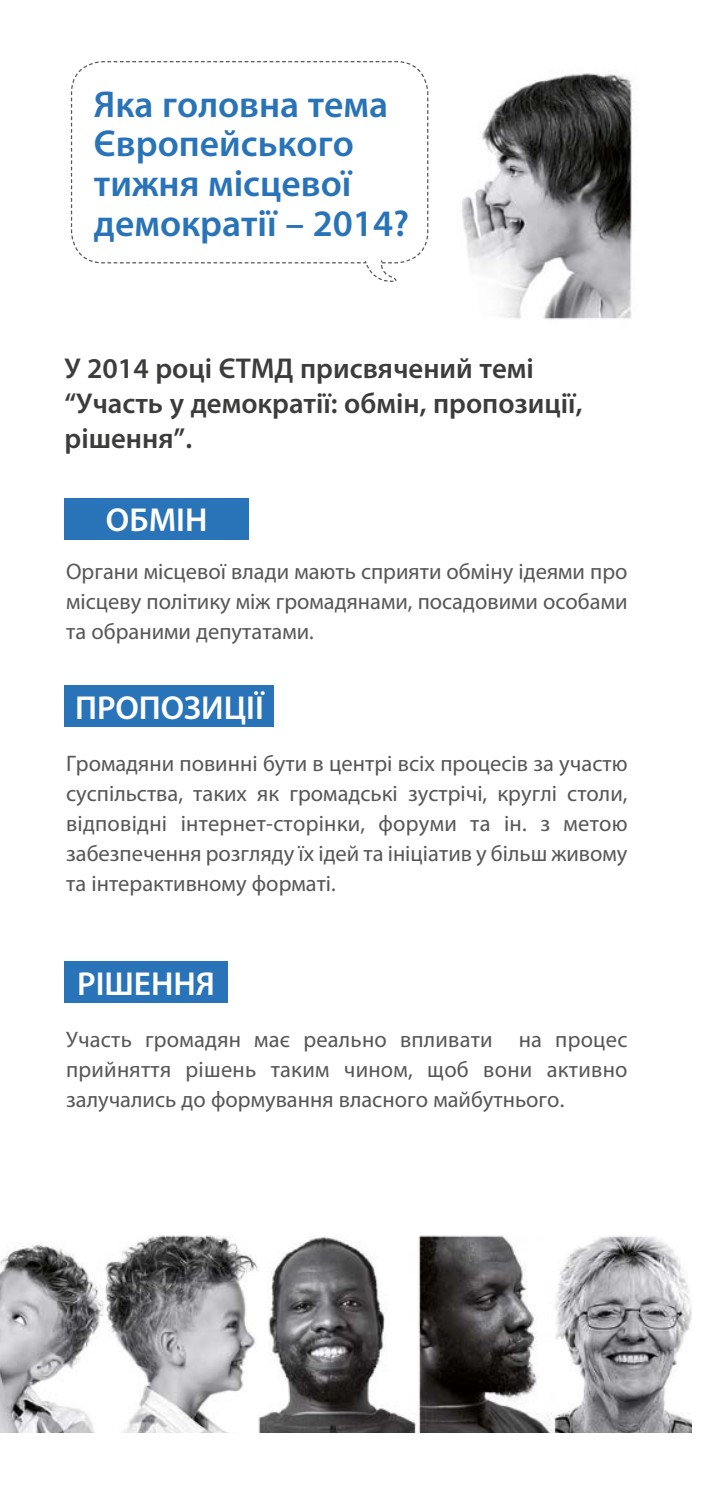
<style>
.page{position:relative;width:702px;height:1489px;background:#fff}
.page>*{position:absolute;margin:0;border:0;box-sizing:border-box;transform-origin:0 0}
.t1{font:600 37.5px/39.8px "Myriad Pro";color:#2973b9}
.t2{font:600 33.25px "Myriad Pro";color:#fff}
.t3{font:600 28.75px/35px "Myriad Pro";color:#3c3c3b}
.t4{font:22.5px/30px "Myriad Pro";color:#575756;text-align:justify}
</style>
<div class="page">
<img style="left:0;top:1235px;width:691px;height:196px">
<img style="left:462px;top:70px;width:172px;height:250px">
<svg style="left:70px;top:61px;width:359px;height:203px"></svg>
<svg style="left:107px;top:233px;width:322px;height:49px"></svg>
<div style="left:64px;top:498px;width:185px;height:41px;background:#2973b9"></div>
<div style="left:64px;top:685px;width:210px;height:42px;background:#2973b9"></div>
<div style="left:64px;top:961px;width:163px;height:41px;background:#2973b9"></div>
<h1 class="t1" style="left:94px;top:83px;width:317px">Яка головна тема<br>Європейського тижня місцевої демократії – 2014?</h1>
<p class="t3" style="left:64px;top:350px;width:519px">У 2014 році ЄТМД присвячений темі “Участь у демократії: обмін, пропозиції, рішення”.</p>
<h2 class="t2" style="left:106px;top:499px;width:103px">ОБМІН</h2>
<p class="t4" style="left:66px;top:556px;width:563px">Органи місцевої влади мають сприяти обміну ідеями про місцеву політику між громадянами, посадовими особами та обраними депутатами.</p>
<h2 class="t2" style="left:75px;top:686px;width:190px">ПРОПОЗИЦІЇ</h2>
<p class="t4" style="left:66px;top:748px;width:563px">Громадяни повинні бути в центрі всіх процесів за участю суспільства, таких як громадські зустрічі, круглі столи, відповідні інтернет-сторінки, форуми та ін. з метою забезпечення розгляду їх ідей та ініціатив у більш живому та інтерактивному форматі.</p>
<h2 class="t2" style="left:77px;top:962px;width:139px">РІШЕННЯ</h2>
<p class="t4" style="left:66px;top:1023px;width:563px">Участь громадян має реально впливати на процес прийняття рішень таким чином, щоб вони активно залучались до формування власного майбутнього.</p>
</div>
